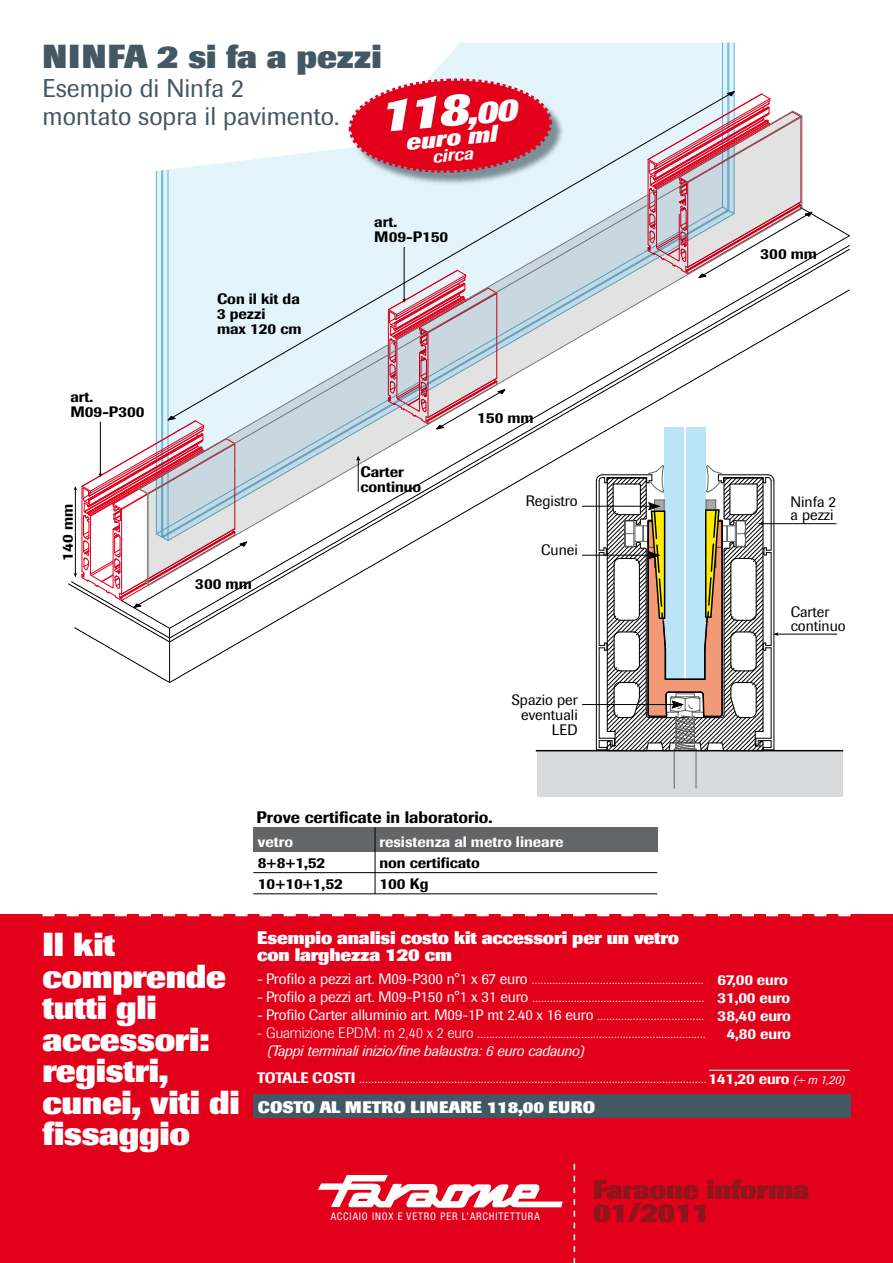
<style>
.page{position:relative;width:893px;height:1263px;background:#fff}
.page>*{position:absolute;margin:0;border:0;box-sizing:border-box;transform-origin:0 0}
.t1{font:italic 800 47.25px "Imago";color:#fff}
.t2{font:800 33px/31.5px "Imago";letter-spacing:-.01em;color:#fff}
.t3{font:800 33px "Imago";color:#435863}
.t4{font:800 27px "Imago";letter-spacing:-.01em;color:#8c161b}
.t5{font:25.5px/28.5px "Imago";color:#435863}
.t6{font:italic 800 23.55px "Imago";color:#fff}
.t7{font:800 18px/16.5px "Imago";letter-spacing:-.01em;color:#fff}
.t8{font:italic 500 18px "Imago";color:#fff}
.t9{font:500 16.5px "Imago";color:#000}
.t10{font:800 16.5px "Imago";letter-spacing:-.01em;color:#fff}
.t11{font:300 15px/27px "Imago";letter-spacing:-.01em;color:#fff}
.t12{font:500 15px/15px "Imago";color:#000}
.t13{font:15px "Imago";letter-spacing:-.01em;color:#fff}
.t14{font:500 15px/18px "Imago";color:#fff;text-align:right}
.t15{font:15px/13.5px "Imago";color:#000}
.t16{font:condensed 10.5px "Helvetica Neue";letter-spacing:.085em;color:#fff}
.s1{font-size:32.7px}
.s2{font-weight:400}
.s3{font-weight:300}
.s4{font-weight:400;font-style:italic}
.s5{font-weight:500}
.s6{font-weight:400;font-style:italic;font-size:12px}
</style>
<div class="page">
<div style="left:0;top:914px;width:893px;height:349px;background:#e2001a"></div>
<svg style="left:43px;top:914px;width:807px;height:2px"></svg>
<svg style="left:318px;top:1164px;width:257px;height:99px"></svg>
<div style="left:431px;top:43px;width:303px;height:48px;background:#e4f4fb"></div>
<hr style="left:156px;top:43px;width:1px;height:491px;background:#57b7dc">
<hr style="left:161px;top:43px;width:1px;height:494px;background:#57b7dc">
<hr style="left:162px;top:43px;width:1px;height:494px;background:#57b7dc">
<hr style="left:168px;top:43px;width:1px;height:497px;background:#57b7dc">
<hr style="left:722px;top:43px;width:1px;height:164px;background:#57b7dc">
<hr style="left:728px;top:43px;width:1px;height:167px;background:#57b7dc">
<hr style="left:729px;top:43px;width:1px;height:168px;background:#57b7dc">
<hr style="left:734px;top:43px;width:1px;height:171px;background:#57b7dc">
<svg style="left:155px;top:111px;width:647px;height:475px"></svg>
<svg style="left:387px;top:421px;width:118px;height:9px"></svg>
<svg style="left:167px;top:91px;width:568px;height:330px"></svg>
<svg style="left:647px;top:91px;width:203px;height:187px"></svg>
<svg style="left:68px;top:416px;width:179px;height:267px"></svg>
<hr style="left:358px;top:456px;width:1px;height:36px;background:#000">
<svg style="left:356px;top:456px;width:4px;height:4px"></svg>
<div style="left:537px;top:751px;width:306px;height:46px;background:#d9dadb"></div>
<hr style="left:777px;top:634px;width:60px;height:1px;background:#000">
<hr style="left:763px;top:523px;width:73px;height:1px;background:#000">
<div style="left:664px;top:427px;width:20px;height:251px;background:#bce4f7"></div>
<div style="left:687px;top:427px;width:19px;height:251px;background:#bce4f7"></div>
<hr style="left:536px;top:750px;width:307px;height:1px;background:#000">
<hr style="left:582px;top:506px;width:69px;height:1px;background:#000">
<hr style="left:582px;top:555px;width:69px;height:1px;background:#000">
<hr style="left:582px;top:704px;width:92px;height:1px;background:#000">
<svg style="left:596px;top:465px;width:182px;height:324px"></svg>
<div style="left:253px;top:827px;width:122px;height:25px;background:#646567"></div>
<div style="left:375px;top:827px;width:122px;height:25px;background:#646567"></div>
<div style="left:497px;top:827px;width:80px;height:25px;background:#646567"></div>
<div style="left:577px;top:827px;width:80px;height:25px;background:#646567"></div>
<hr style="left:375px;top:827px;width:1px;height:67px;background:#000">
<hr style="left:253px;top:872px;width:404px;height:1px;background:#000">
<hr style="left:253px;top:893px;width:404px;height:1px;background:#000">
<div style="left:253px;top:1094px;width:597px;height:24px;background:#435863"></div>
<hr style="left:709px;top:1070px;width:141px;height:1px;background:#fff">
<div style="left:352px;top:82px;width:214px;height:104px;background:#435863;opacity:.65"></div>
<svg style="left:346px;top:76px;width:208px;height:99px;background:#dc4155"></svg>
<h2 class="t3" style="left:43px;top:37px;width:341px">NINFA 2 si fa a pezzi</h2>
<h3 class="t5" style="left:43px;top:74px;width:299px">Esempio di Ninfa 2<br>montato sopra il pavimento.</h3>
<h1 class="t1" style="left:378px;top:88px;width:138px;rotate:-5deg">118<span class="s1">,00</span></h1>
<h3 class="t6" style="left:405px;top:128px;width:93px;rotate:-5deg">euro ml</h3>
<p class="t8" style="left:432px;top:146px;width:42px;rotate:-5deg">circa</p>
<p class="t12" style="left:71px;top:389px;width:76px">art.<br>M09-P300</p>
<p class="t12" style="left:60px;top:561px;width:58px;rotate:-90deg">140 mm</p>
<p class="t12" style="left:217px;top:291px;width:86px">Con il kit da<br>3 pezzi<br>max 120 cm</p>
<p class="t12" style="left:195px;top:576px;width:58px">300 mm</p>
<p class="t12" style="left:374px;top:214px;width:76px">art.<br>M09-P150</p>
<p class="t12" style="left:360px;top:464px;width:62px">Carter continuo</p>
<p class="t12" style="left:477px;top:410px;width:58px">150 mm</p>
<p class="t15" style="left:526px;top:494px;width:53px">Registro</p>
<p class="t15" style="left:541px;top:543px;width:38px">Cunei</p>
<p class="t15" style="left:512px;top:692px;width:67px;line-height:15px;text-align:right">Spazio per eventuali<br>LED</p>
<p class="t9" style="left:257px;top:807px;width:238px">Prove certificate in laboratorio.</p>
<p class="t14" style="left:258px;top:833px;width:37px">vetro</p>
<p class="t12" style="left:258px;top:855px;width:69px">8+8+1,52</p>
<p class="t14" style="left:379px;top:833px;width:186px">resistenza al metro lineare</p>
<p class="t12" style="left:379px;top:855px;width:102px">non certificato</p>
<p class="t12" style="left:258px;top:876px;width:86px">10+10+1,52</p>
<p class="t12" style="left:379px;top:876px;width:51px">100 Kg</p>
<p class="t12" style="left:760px;top:246px;width:58px">300 mm</p>
<p class="t15" style="left:790px;top:495px;width:47px">Ninfa 2 a pezzi</p>
<p class="t15" style="left:791px;top:605px;width:57px">Carter continuo</p>
<h2 class="t2" style="left:43px;top:929px;width:199px">Il kit comprende tutti gli accessori: registri, cunei, viti di fissaggio</h2>
<p class="t7" style="left:257px;top:930px;width:423px">Esempio analisi costo kit accessori per un vetro con larghezza 120 cm</p>
<p class="t11" style="left:257px;top:966px;width:448px"><span class="s2">- Profilo a pezzi art. M09-P300 n°1 x 67 euro</span> ..........................................................</p>
<p class="t11" style="left:257px;top:984px;width:449px"><span class="s2">- Profilo a pezzi art. M09-P150 n°1 x 31 euro</span> ..........................................................</p>
<p class="t13" style="left:257px;top:1006px;width:449px">- Profilo Carter alluminio art. M09-1P mt 2.40 x 16 euro <span class="s3">....................................</span></p>
<p class="t11" style="left:257px;top:1020px;width:450px">- Guarnizione EPDM: m 2,40 x 2 euro .............................................................................</p>
<p class="t11" style="left:257px;top:1038px;width:589px;text-indent:9px"><span class="s4">(Tappi terminali inizio/fine balaustra: 6 euro cadauno)<br></span><span class="s5">TOTALE COSTI</span> .....................................................................................................................<span class="s5">141,20 euro</span> <span class="s6">(÷ m 1,20)</span></p>
<p class="t10" style="left:258px;top:1097px;width:339px">COSTO AL METRO LINEARE 118,00 EURO</p>
<p class="t14" style="left:717px;top:971px;width:75px">67,00 euro<br>31,00 euro<br>38,40 euro<br>4,80 euro</p>
<h3 class="t4" style="left:593px;top:1173px;width:218px">Faraone informa</h3>
<p class="t16" style="left:331px;top:1211px;width:210px">ACCIAIO INOX E VETRO PER L’ARCHITETTURA</p>
<h3 class="t4" style="left:593px;top:1196px;width:118px">01/2011</h3>
</div>
